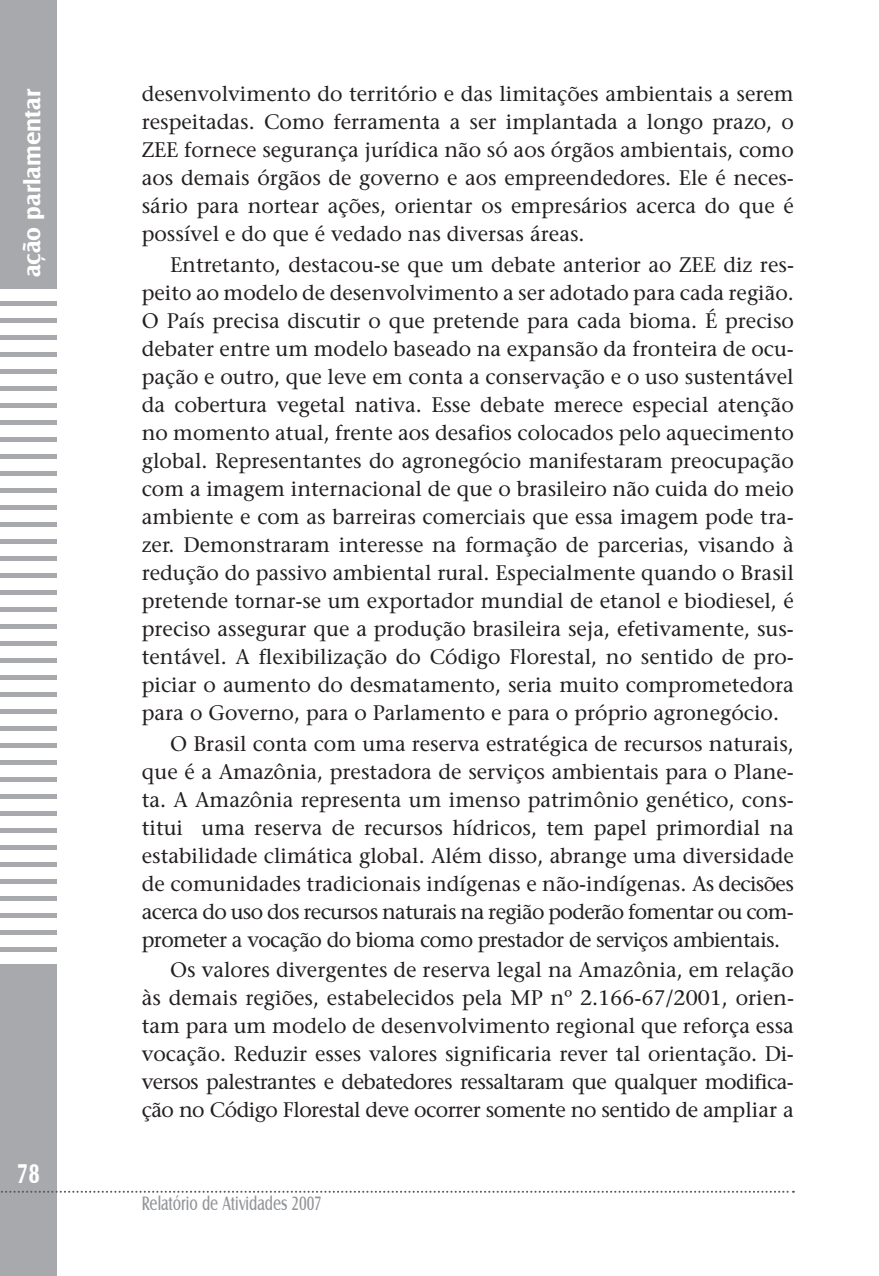
<style>
.page{position:relative;width:879px;height:1276px;background:#fff}
.page>*{position:absolute;margin:0;border:0;box-sizing:border-box;transform-origin:0 0}
.t1{font:700 28px "Castle T";color:#fff;scale:.75 1}
.t2{font:700 24px "Castle T";color:#fff}
.t3{font:21px/28px "Stone Serif";color:#231f20;text-align:justify}
.t4{font:20px "Castle T";color:#939598;scale:.75 1}
</style>
<div class="page">
<div style="left:0;top:0;width:57px;height:1276px;background:#a8a9ad"></div>
<div style="left:0;top:289px;width:57px;height:11px;background:#fff"></div>
<div style="left:0;top:306px;width:57px;height:11px;background:#fff"></div>
<div style="left:0;top:323px;width:57px;height:11px;background:#fff"></div>
<div style="left:0;top:340px;width:57px;height:11px;background:#fff"></div>
<div style="left:0;top:357px;width:57px;height:12px;background:#fff"></div>
<div style="left:0;top:374px;width:57px;height:12px;background:#fff"></div>
<div style="left:0;top:391px;width:57px;height:12px;background:#fff"></div>
<div style="left:0;top:408px;width:57px;height:12px;background:#fff"></div>
<div style="left:0;top:425px;width:57px;height:12px;background:#fff"></div>
<div style="left:0;top:442px;width:57px;height:12px;background:#fff"></div>
<div style="left:0;top:459px;width:57px;height:12px;background:#fff"></div>
<div style="left:0;top:476px;width:57px;height:12px;background:#fff"></div>
<div style="left:0;top:493px;width:57px;height:12px;background:#fff"></div>
<div style="left:0;top:510px;width:57px;height:12px;background:#fff"></div>
<div style="left:0;top:527px;width:57px;height:12px;background:#fff"></div>
<div style="left:0;top:544px;width:57px;height:12px;background:#fff"></div>
<div style="left:0;top:561px;width:57px;height:12px;background:#fff"></div>
<div style="left:0;top:578px;width:57px;height:12px;background:#fff"></div>
<div style="left:0;top:595px;width:57px;height:12px;background:#fff"></div>
<div style="left:0;top:612px;width:57px;height:12px;background:#fff"></div>
<div style="left:0;top:629px;width:57px;height:12px;background:#fff"></div>
<div style="left:0;top:646px;width:57px;height:12px;background:#fff"></div>
<div style="left:0;top:663px;width:57px;height:12px;background:#fff"></div>
<div style="left:0;top:680px;width:57px;height:12px;background:#fff"></div>
<div style="left:0;top:697px;width:57px;height:12px;background:#fff"></div>
<div style="left:0;top:714px;width:57px;height:12px;background:#fff"></div>
<div style="left:0;top:731px;width:57px;height:12px;background:#fff"></div>
<div style="left:0;top:748px;width:57px;height:12px;background:#fff"></div>
<div style="left:0;top:765px;width:57px;height:12px;background:#fff"></div>
<div style="left:0;top:782px;width:57px;height:12px;background:#fff"></div>
<div style="left:0;top:799px;width:57px;height:12px;background:#fff"></div>
<div style="left:0;top:816px;width:57px;height:12px;background:#fff"></div>
<div style="left:0;top:833px;width:57px;height:12px;background:#fff"></div>
<div style="left:0;top:850px;width:57px;height:12px;background:#fff"></div>
<div style="left:0;top:867px;width:57px;height:12px;background:#fff"></div>
<div style="left:0;top:884px;width:57px;height:12px;background:#fff"></div>
<div style="left:0;top:901px;width:57px;height:12px;background:#fff"></div>
<div style="left:0;top:918px;width:57px;height:12px;background:#fff"></div>
<div style="left:0;top:935px;width:57px;height:12px;background:#fff"></div>
<div style="left:0;top:952px;width:57px;height:12px;background:#fff"></div>
<svg style="left:1px;top:1190px;width:793px;height:2px"></svg>
<p class="t2" style="left:19px;top:277px;width:190px;rotate:-90deg">ação parlamentar</p>
<h1 class="t1" style="left:17px;top:1157px;width:32px">78</h1>
<p class="t3" style="left:142px;top:80px;width:654px">desenvolvimento do território e das limitações ambientais a serem respeitadas. Como ferramenta a ser implantada a longo prazo, o ZEE fornece segurança jurídica não só aos órgãos ambientais, como aos demais órgãos de governo e aos empreendedores. Ele é neces&shy;sário para nortear ações, orientar os empresários acerca do que é possível e do que é vedado nas diversas áreas.</p>
<p class="t3" style="left:142px;top:250px;width:654px;text-indent:28px">Entretanto, destacou-se que um debate anterior ao ZEE diz res&shy;peito ao modelo de desenvolvimento a ser adotado para cada região.<br>O País precisa discutir o que pretende para cada bioma. É preciso debater entre um modelo baseado na expansão da fronteira de ocu&shy;pação e outro, que leve em conta a conservação e o uso sustentável da cobertura vegetal nativa. Esse debate merece especial atenção no momento atual, frente aos desafios colocados pelo aquecimento global. Representantes do agronegócio manifestaram preocupação com a imagem internacional de que o brasileiro não cuida do meio ambiente e com as barreiras comerciais que essa imagem pode tra&shy;zer. Demonstraram interesse na formação de parcerias, visando à redução do passivo ambiental rural. Especialmente quando o Brasil pretende tornar-se um exportador mundial de etanol e biodiesel, é preciso assegurar que a produção brasileira seja, efetivamente, sus&shy;tentável. A flexibilização do Código Florestal, no sentido de pro&shy;piciar o aumento do desmatamento, seria muito comprometedora para o Governo, para o Parlamento e para o próprio agronegócio.</p>
<p class="t3" style="left:142px;top:729px;width:654px;text-indent:28px">O Brasil conta com uma reserva estratégica de recursos naturais, que é a Amazônia, prestadora de serviços ambientais para o Plane&shy;ta. A Amazônia representa um imenso patrimônio genético, cons&shy;titui uma reserva de recursos hídricos, tem papel primordial na estabilidade climática global. Além disso, abrange uma diversidade de comunidades tradicionais indígenas e não-indígenas. As decisões acerca do uso dos recursos naturais na região poderão fomentar ou com&shy;prometer a vocação do bioma como prestador de serviços ambientais.</p>
<p class="t3" style="left:142px;top:956px;width:654px;text-indent:28px">Os valores divergentes de reserva legal na Amazônia, em relação às demais regiões, estabelecidos pela MP nº 2.166-67/2001, orien&shy;tam para um modelo de desenvolvimento regional que reforça essa vocação. Reduzir esses valores significaria rever tal orientação. Di&shy;versos palestrantes e debatedores ressaltaram que qualquer modifica&shy;ção no Código Florestal deve ocorrer somente no sentido de ampliar a</p>
<p class="t4" style="left:142px;top:1192px;width:241px">Relatório de Atividades 2007</p>
</div>
